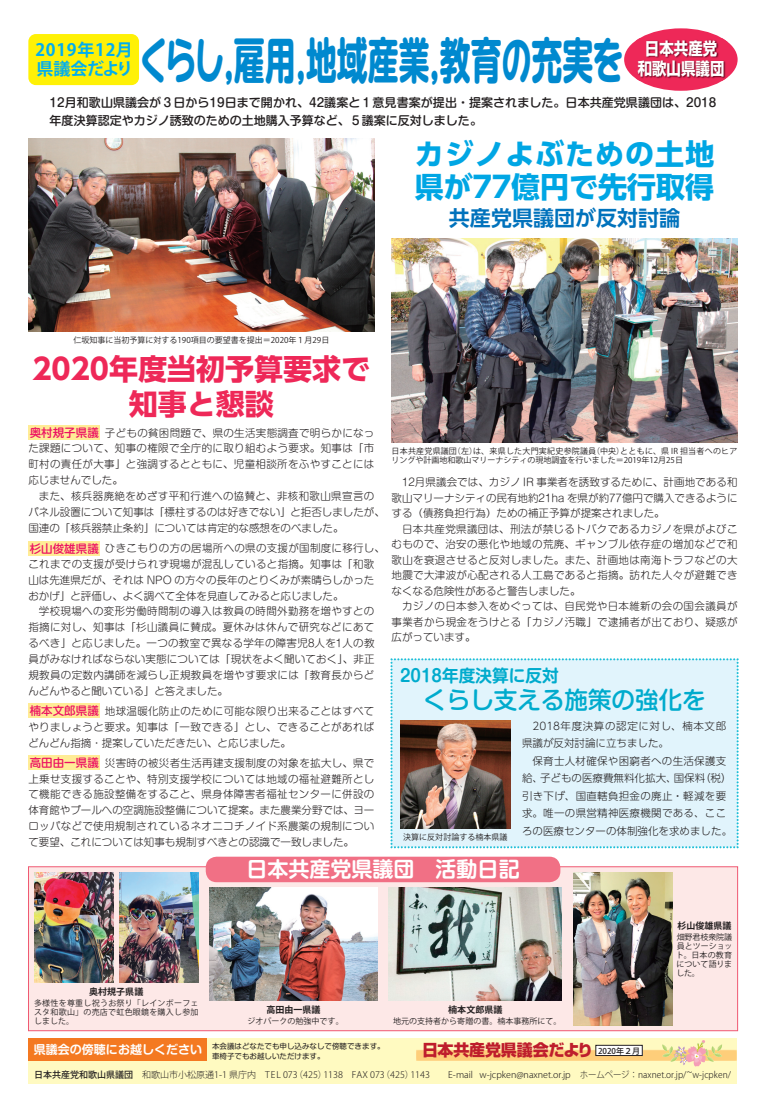
<style>
.page{position:relative;width:766px;height:1112px;background:#fff}
.page>*{position:absolute;margin:0;border:0;box-sizing:border-box;transform-origin:0 0}
.t1{font:700 49px "UD Shin M Go Pro";color:#0089cf;scale:.63 1}
.t2{font:700 29px/33px "UD Shin Go Pro";color:#00a6e4}
.t3{font:700 29px/35px "UD Shin Go Pro";color:#ee2858;text-align:center}
.t4{font:500 24px "Shin M Go Pro";color:#00abcd}
.t5{font:700 21px "Shin M Go Pro De";color:#fff}
.t6{font:700 21px "UD Shin Go Pro De";color:#0072bc}
.t7{font:700 17px/19px "Koz Go Pro";letter-spacing:.03em;color:#00aeef}
.t8{font:700 17px "Shin Go Pro";color:#fff;scale:.85 1}
.t9{font:700 17px "Shin M Go Pro De";color:#00abcd}
.t10{font:800 16px "Shin Go Pro";letter-spacing:-.01em;color:#be1d2c}
.t11{font:500 12px/18px "Shin M Go Pro";color:#231f20}
.t12{font:700 12px "Shin M Go Pro De";color:#fff}
.t13{font:500 11.5px "Shin M Go Pro";color:#ec1163}
.t14{font:300 10.5px/15.9px "Shin M Go Pro";color:#231f20;text-align:justify}
.t15{font:300 10.5px/17.5px "UD Shin Go Pr 6";letter-spacing:.025em;color:#231f20}
.t16{font:300 10.5px/17.5px "UD Shin Go Pr 6";color:#231f20}
.t17{font:300 9px "Koz Go Pro";color:#231f20}
.t18{font:700 9px "Koz Go Pro";color:#231f20}
.t19{font:300 9px "Koz Go Pro";color:#231f20;scale:.94 1}
.t20{font:8px/9px "Koz Go Pro";color:#231f20;text-align:justify}
.t21{font:8px "Koz Go Pro";letter-spacing:.03em;color:#231f20}
.t22{font:500 8px "Koz Go Pro";color:#231f20}
.t23{font:7.5px "Shin M Go Pro";color:#231f20}
.s1{font-family:"Capie N Std"}
.s2{font-weight:500}
</style>
<div class="page">
<div style="left:28px;top:866px;width:709px;height:164px;background:#fde8e7"></div>
<div style="left:28px;top:866px;width:709px;height:164px;border:1px solid #f05972"></div>
<div style="left:28px;top:1037px;width:708px;height:46px;background:#fffac1"></div>
<img style="left:416px;top:1049px;width:320px;height:11px">
<div style="left:28px;top:1037px;width:179px;height:23px;background:#f47921"></div>
<div style="left:595px;top:1045px;width:47px;height:10px;background:#fff"></div>
<div style="left:595px;top:1044px;width:47px;height:11px;border:1px solid #231f20"></div>
<svg style="left:662px;top:1040px;width:60px;height:27px"></svg>
<div style="left:390px;top:658px;width:348px;height:190px;background:#e1f4fc"></div>
<div style="left:624px;top:28px;width:113px;height:63px;background:#ee2858;border-radius:50%"></div>
<img style="left:636px;top:38px;width:91px;height:43px">
<div style="left:28px;top:34px;width:111px;height:51px;background:#fff106;border-radius:7px"></div>
<div style="left:28px;top:425px;width:72px;height:15px;background:#ffec96"></div>
<div style="left:28px;top:541px;width:72px;height:14px;background:#ffec96"></div>
<div style="left:28px;top:703px;width:72px;height:14px;background:#ffec96"></div>
<div style="left:28px;top:755px;width:72px;height:14px;background:#ffec96"></div>
<img style="left:119px;top:872px;width:79px;height:110px">
<img style="left:210px;top:887px;width:167px;height:113px">
<img style="left:388px;top:887px;width:173px;height:113px">
<img style="left:573px;top:872px;width:99px;height:153px">
<img style="left:28px;top:139px;width:346px;height:193px">
<img style="left:391px;top:238px;width:346px;height:204px">
<img style="left:34px;top:872px;width:79px;height:110px">
<div style="left:206px;top:856px;width:354px;height:26px;background:#f17085;border-radius:11px"></div>
<img style="left:400px;top:720px;width:110px;height:108px">
<h1 class="t1" style="left:139px;top:20px;width:770px"><span class="s1">くらし,</span>雇用<span class="s1">,</span>地域産業<span class="s1">,</span>教育<span class="s1">の</span>充実<span class="s1">を</span></h1>
<h3 class="t8" style="left:644px;top:35px;width:87px">日本共産党</h3>
<h3 class="t7" style="left:35px;top:42px;width:99px">2019年12月県議会だより</h3>
<p class="t11" style="left:50px;top:92px;width:668px">12月和歌山県議会が３日から19日まで開かれ、42議案と１意見書案が提出・提案されました。日本共産党県議団は、2018年度決算認定やカジノ誘致のための土地購入予算など、５議案に反対しました。</p>
<h3 class="t8" style="left:637px;top:55px;width:104px">和歌山県議団</h3>
<h2 class="t2" style="left:414px;top:136px;width:301px">カジノよぶための土地県が77億円で先行取得</h2>
<h3 class="t6" style="left:449px;top:200px;width:232px">共産党県議団が反対討論</h3>
<p class="t20" style="left:73px;top:336px;width:257px">仁坂知事に当初予算に対する190項目の要望書を提出＝2020年１月29日</p>
<h2 class="t3" style="left:32px;top:351px;width:339px">2020年度当初予算要求で知事と懇談</h2>
<p class="t13" style="left:30px;top:423px;width:71px">奥村規子県議</p>
<p class="t14" style="left:28px;top:423px;width:347px;text-indent:77px">子どもの貧困問題で、県の生活実態調査で明らかになった課題について、知事の権限で全庁的に取り組むよう要求。知事は「市町村の責任が大事」と強調するとともに、児童相談所をふやすことには応じませんでした。</p>
<p class="t14" style="left:28px;top:487px;width:358px;text-align:left;text-indent:10px">また、核兵器廃絶をめざす平和行進への協賛と、非核和歌山県宣言のパネル設置について知事は「標柱するのは好きでない」と拒否しましたが、国連の「核兵器禁止条約」については肯定的な感想をのべました。</p>
<p class="t14" style="left:28px;top:538px;width:358px;text-align:left;text-indent:77px">ひきこもりの方の居場所への県の支援が国制度に移行し、これまでの支援が受けられず現場が混乱していると指摘。知事は「和歌山は先進県だが、それは NPO の方々の長年のとりくみが素晴らしかったおかげ」と評価し、よく調べて全体を見直してみると応じました。</p>
<p class="t14" style="left:28px;top:602px;width:347px;text-indent:10px">学校現場への変形労働時間制の導入は教員の時間外勤務を増やすとの指摘に対し、知事は「杉山議員に賛成。夏休みは休んで研究などにあてるべき」と応じました。一つの教室で異なる学年の障害児8人を1人の教員がみなければならない実態については「現状をよく聞いておく」、非正規教員の定数内講師を減らし正規教員を増やす要求には「教育長からどんどんやると聞いている」と答えました。</p>
<p class="t14" style="left:28px;top:701px;width:347px;text-indent:77px">地球温暖化防止のために可能な限り出来ることはすべてやりましょうと要求。知事は「一致できる」とし、できることがあればどんどん指摘・提案していただきたい、と応じました。</p>
<p class="t14" style="left:28px;top:753px;width:347px;text-indent:77px">災害時の被災者生活再建支援制度の対象を拡大し、県で上乗せ支援することや、特別支援学校については地域の福祉避難所として機能できる施設整備をすること、県身体障害者福祉センターに併設の体育館やプールへの空調施設整備について提案。また農業分野では、ヨーロッパなどで使用規制されているネオニコチノイド系農薬の規制について要望、これについては知事も規制すべきとの認識で一致しました。</p>
<p class="t13" style="left:30px;top:539px;width:71px">杉山俊雄県議</p>
<p class="t13" style="left:30px;top:701px;width:71px">楠本文郎県議</p>
<p class="t13" style="left:30px;top:752px;width:71px">高田由一県議</p>
<p class="t20" style="left:391px;top:446px;width:293px">日本共産党県議団<br>リングや計画地和歌山マリーナシティの現地調査を行いました＝2019年12月25日</p>
<p class="t21" style="left:453px;top:445px;width:145px">（左は）、来県した大門実紀史参院議員</p>
<p class="t20" style="left:592px;top:446px;width:33px">（中央）</p>
<p class="t21" style="left:620px;top:445px;width:119px">とともに、県 IR 担当者へのヒア</p>
<p class="t14" style="left:391px;top:473px;width:347px;line-height:15.5px;text-indent:10px">12月県議会では、カジノ IR 事業者を誘致するために、計画地である和歌山マリーナシティの民有地約21ha を県が約77億円で購入できるようにする（債務負担行為）ための補正予算が提案されました。</p>
<p class="t14" style="left:391px;top:519px;width:347px;line-height:15.5px;text-indent:10px">日本共産党県議団は、刑法が禁じるトバクであるカジノを県がよびこむもので、治安の悪化や地域の荒廃、ギャンブル依存症の増加などで和歌山を衰退させると反対しました。また、計画地は南海トラフなどの大地震で大津波が心配される人工島であると指摘。訪れた人々が避難できなくなる危険性があると警告しました。</p>
<p class="t14" style="left:391px;top:597px;width:347px;line-height:15.5px;text-indent:10px">カジノの日本参入をめぐっては、自民党や日本維新の会の国会議員が事業者から現金をうけとる「カジノ汚職」で逮捕者が出ており、疑惑が広がっています。</p>
<h3 class="t9" style="left:400px;top:661px;width:160px">2018年度決算に反対</h3>
<h3 class="t4" style="left:423px;top:680px;width:284px">くらし支える施策の強化を</h3>
<p class="t20" style="left:403px;top:832px;width:105px">決算に反対討論する楠本県議</p>
<p class="t16" style="left:522px;top:716px;width:206px;text-indent:10px">2018年度決算の認定に対し、楠本文郎県議が反対討論に立ちました。</p>
<p class="t15" style="left:699px;top:751px;width:33px;text-indent:-167px">保育士人材確保や困窮者への生活保護支（税(</p>
<p class="t16" style="left:540px;top:769px;width:138px">子どもの医療費無料化拡大、</p>
<p class="t15" style="left:673px;top:769px;width:33px">国保料</p>
<p class="t15" style="left:522px;top:769px;width:211px">給、<br>引き下げ、国直轄負担金の廃止・軽減を要求。唯一の県営精神医療機関である、こころの医療センターの体制強化を求めました。</p>
<h3 class="t5" style="left:246px;top:852px;width:274px">日本共産党県議団　活動日記</h3>
<p class="t18" style="left:89px;top:985px;width:55px">奥村規子県議</p>
<p class="t20" style="left:34px;top:998px;width:166px">多様性を尊重し祝うお祭り「レインボーフェスタ和歌山」の売店で虹色眼鏡を購入し参加しました。</p>
<p class="t18" style="left:448px;top:1003px;width:55px">楠本文郎県議</p>
<p class="t18" style="left:266px;top:1003px;width:55px">高田由一県議</p>
<p class="t20" style="left:247px;top:1016px;width:97px">ジオパークの勉強中です。</p>
<p class="t20" style="left:393px;top:1016px;width:169px">地元の支持者から寄贈の書。楠本事務所にて。</p>
<h3 class="t10" style="left:422px;top:1036px;width:172px">日本共産党県議会だより</h3>
<p class="t23" style="left:212px;top:1039px;width:174px">本会議はどなたでも申し込みなしで傍聴できます。</p>
<p class="t12" style="left:34px;top:1039px;width:169px">県議会の傍聴にお越しください</p>
<p class="t22" style="left:598px;top:1045px;width:43px">2020年２月</p>
<p class="t23" style="left:212px;top:1049px;width:114px">車椅子でもお越しいただけます。</p>
<p class="t18" style="left:677px;top:919px;width:55px">杉山俊雄県議</p>
<p class="t20" style="left:676px;top:932px;width:58px">畑野君枝衆院議員とツーショット。日本の教育について語りました。</p>
<p class="t17" style="left:34px;top:1068px;width:265px"><span class="s2">日本共産党和歌山県議団</span>　和歌山市小松原通1-1 県庁内　TEL 073</p>
<p class="t17" style="left:294px;top:1068px;width:34px">（425）</p>
<p class="t17" style="left:381px;top:1068px;width:34px">（425）</p>
<p class="t17" style="left:323px;top:1068px;width:63px">1138　FAX 073</p>
<p class="t17" style="left:410px;top:1068px;width:21px">1143</p>
<p class="t17" style="left:479px;top:1068px;width:205px">w-jcpken@naxnet.or j p. 　ホームページ：naxnet.or j p.</p>
<p class="t17" style="left:448px;top:1068px;width:26px">-E mail</p>
<p class="t19" style="left:692px;top:1068px;width:43px">w-jcpken/</p>
<p class="t19" style="left:683px;top:1066px;width:11px">~/</p>
</div>
